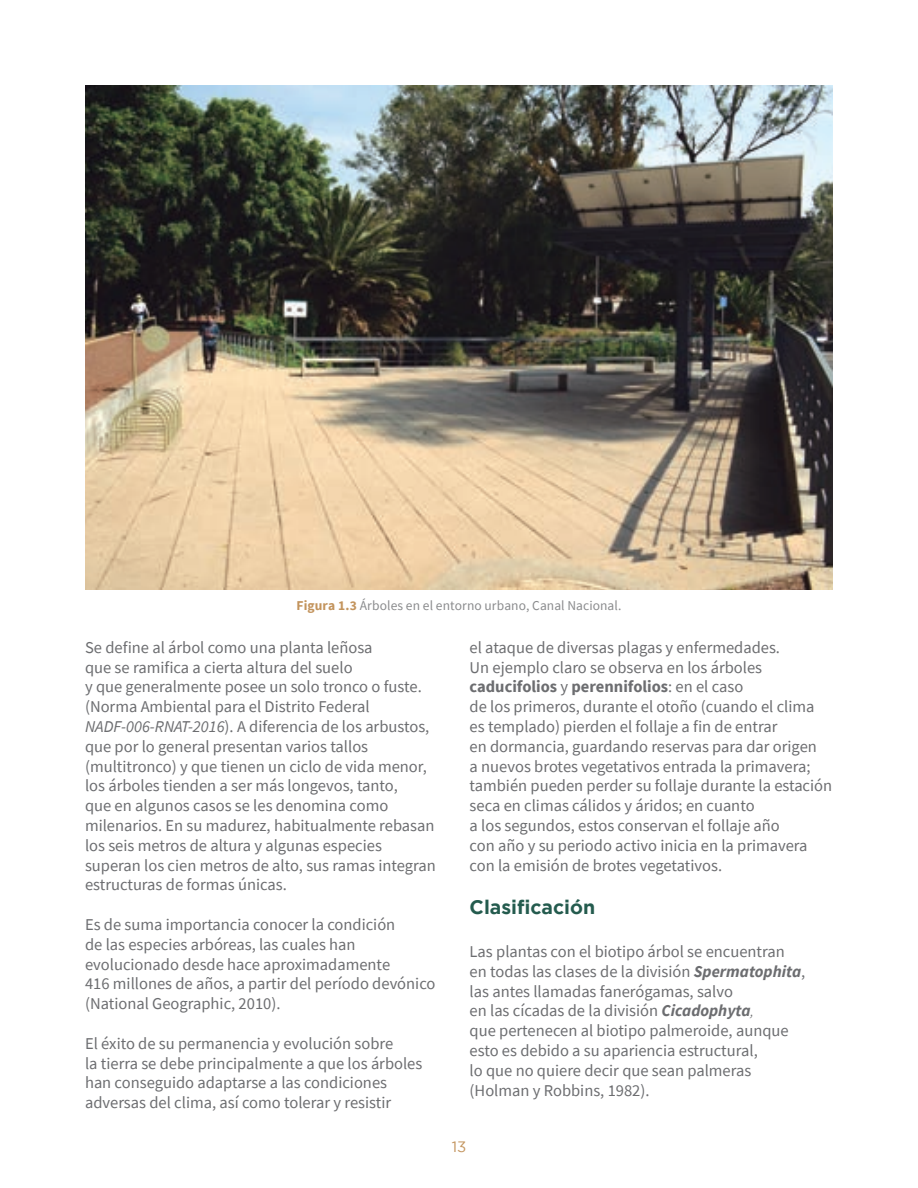
<style>
.page{position:relative;width:918px;height:1188px;background:#fff}
.page>*{position:absolute;margin:0;border:0;box-sizing:border-box;transform-origin:0 0}
.t1{font:700 19.5px "Gotham";color:#245b4e}
.t2{font:16.5px/19.8px "Source Sans Pro";color:#6c6d70}
.t3{font:15px "Gotham";color:#c3945d}
.t4{font:13.5px "Source Sans Pro";letter-spacing:.005em;color:#8a8b8d}
.s1{font-weight:700;color:#c3945d}
.s2{font-style:italic}
.s3{font-weight:700}
.s4{font-weight:700;font-style:italic}
.s5{font-weight:300;font-style:italic}
</style>
<div class="page">
<img style="left:85px;top:85px;width:748px;height:504px">
<p class="t4" style="left:296px;top:597px;width:327px"><span class="s1">Figura 1.3</span> Árboles en el entorno urbano, Canal Nacional.</p>
<p class="t2" style="left:85px;top:637px;width:352px">Se define al árbol como una planta leñosa<br>que se ramifica a cierta altura del suelo<br>y que generalmente posee un solo tronco o fuste. (Norma Ambiental para el Distrito Federal <span class="s2">NADF-006-RNAT-2016</span>). A diferencia de los arbustos, que por lo general presentan varios tallos (multitronco) y que tienen un ciclo de vida menor, los árboles tienden a ser más longevos, tanto,<br>que en algunos casos se les denomina como milenarios. En su madurez, habitualmente rebasan los seis metros de altura y algunas especies superan los cien metros de alto, sus ramas integran estructuras de formas únicas.</p>
<p class="t2" style="left:85px;top:914px;width:352px">Es de suma importancia conocer la condición<br>de las especies arbóreas, las cuales han evolucionado desde hace aproximadamente<br>416 millones de años, a partir del período devónico (National Geographic, 2010).</p>
<p class="t2" style="left:85px;top:1033px;width:339px">El éxito de su permanencia y evolución sobre<br>la tierra se debe principalmente a que los árboles han conseguido adaptarse a las condiciones adversas del clima, así como tolerar y resistir</p>
<p class="t2" style="left:470px;top:637px;width:312px">el ataque de diversas plagas y enfermedades.</p>
<p class="t2" style="left:470px;top:657px;width:364px">Un ejemplo claro se observa en los árboles <span class="s3">caducifolios</span> y <span class="s3">perennifolios</span>: en el caso<br>de los primeros, durante el otoño (cuando el clima es templado) pierden el follaje a fin de entrar<br>en dormancia, guardando reservas para dar origen<br>a nuevos brotes vegetativos entrada la primavera; también pueden perder su follaje durante la estación seca en climas cálidos y áridos; en cuanto<br>a los segundos, estos conservan el follaje año<br>con año y su periodo activo inicia en la primavera con la emisión de brotes vegetativos.</p>
<p class="t1" style="left:470px;top:896px;width:127px">Clasificación</p>
<p class="t2" style="left:470px;top:941px;width:337px">Las plantas con el biotipo árbol se encuentran en todas las clases de la división <span class="s4">Spermatophita</span>, las antes llamadas fanerógamas, salvo<br>en las cícadas de la división <span class="s4">Cicadophyta</span><span class="s5">,<br></span>que pertenecen al biotipo palmeroide, aunque esto es debido a su apariencia estructural,<br>lo que no quiere decir que sean palmeras (Holman y Robbins, 1982).</p>
<p class="t3" style="left:452px;top:1139px;width:16px">13</p>
</div>
